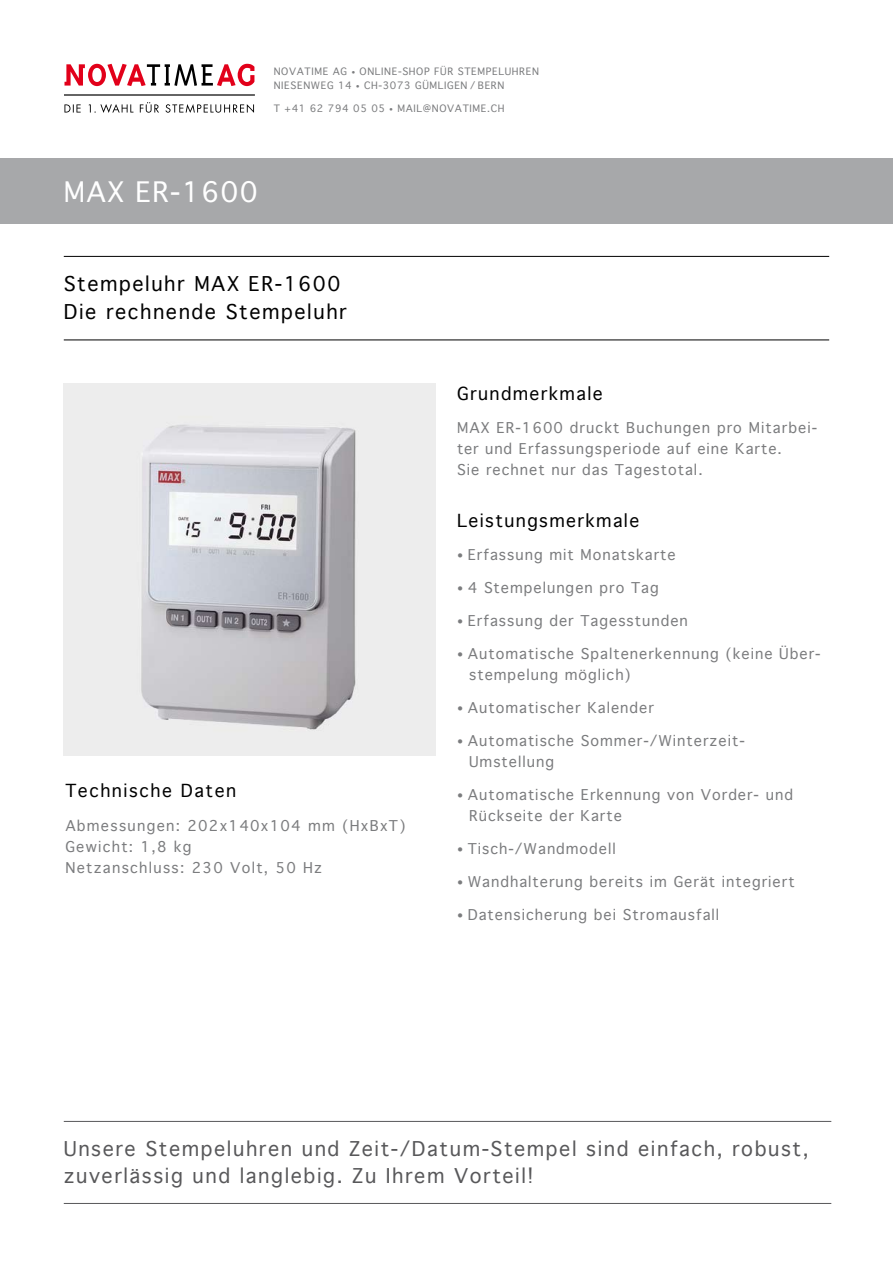
<style>
.page{position:relative;width:893px;height:1263px;background:#fff}
.page>*{position:absolute;margin:0;border:0;box-sizing:border-box;transform-origin:0 0}
.t1{font:27px "Geneva";letter-spacing:.05em;color:#fff}
.t2{font:19.5px/27px "Geneva";letter-spacing:.08em;color:#58585a}
.t3{font:19.5px/28.5px "Geneva";letter-spacing:.08em;color:#000}
.t4{font:17.25px "Geneva";letter-spacing:.08em;color:#000}
.t5{font:14.25px/21px "Geneva";letter-spacing:.07em;color:#7b7c7e}
.t6{font:14.25px/21px "Geneva";letter-spacing:.09em;color:#7b7c7e}
.t7{font:9.75px/14.7px "Geneva";letter-spacing:.065em;color:#7b7c7e}
.s1{font-family:"Futura Std";font-weight:700;font-size:18px}
</style>
<div class="page">
<img style="left:64px;top:383px;width:371px;height:372px">
<hr style="left:64px;top:256px;width:765px;height:1px;background:#000">
<hr style="left:64px;top:340px;width:765px;height:1px;background:#000">
<div style="left:0;top:158px;width:893px;height:66px;background:#a7a8aa"></div>
<svg style="left:64px;top:102px;width:190px;height:11px"></svg>
<svg style="left:64px;top:64px;width:190px;height:22px"></svg>
<hr style="left:64px;top:94px;width:191px;height:2px;background:#000">
<hr style="left:64px;top:1121px;width:767px;height:1px;background:#58585a">
<hr style="left:64px;top:1203px;width:767px;height:1px;background:#58585a">
<p class="t7" style="left:274px;top:64px;width:267px">NOVATIME AG ∙ ONLINE-SHOP FÜR STEMPELUHREN<br>NIESENWEG 14 ∙ CH-3073 GÜMLIGEN / BERN</p>
<p class="t7" style="left:274px;top:101px;width:232px">T +41 62 794 05 05 ∙ MAIL@NOVATIME.CH</p>
<h1 class="t1" style="left:64px;top:169px;width:195px">MAX ER-1600</h1>
<h2 class="t3" style="left:64px;top:269px;width:285px">Stempeluhr MAX ER-1600<br>Die rechnende Stempeluhr</h2>
<p class="t4" style="left:65px;top:776px;width:173px">Technische Daten</p>
<p class="t6" style="left:65px;top:815px;width:342px">Abmessungen: 202x140x104 mm (HxBxT)<br>Gewicht: 1,8 kg<br>Netzanschluss: 230 Volt, 50 Hz</p>
<p class="t4" style="left:457px;top:378px;width:147px">Grundmerkmale</p>
<p class="t5" style="left:457px;top:417px;width:362px">MAX ER-1600 druckt Buchungen pro Mitarbei&shy;ter und Erfassungsperiode auf eine Karte.<br>Sie rechnet nur das Tagestotal.</p>
<p class="t4" style="left:457px;top:506px;width:184px">Leistungsmerkmale</p>
<p class="t5" style="left:457px;top:544px;width:220px"><span class="s1">·</span> Erfassung mit Monatskarte</p>
<p class="t5" style="left:457px;top:577px;width:203px"><span class="s1">·</span> 4 Stempelungen pro Tag</p>
<p class="t5" style="left:457px;top:610px;width:232px"><span class="s1">·</span> Erfassung der Tagesstunden</p>
<p class="t5" style="left:469px;top:643px;width:353px;text-indent:-12px"><span class="s1">·</span> Automatische Spaltenerkennung (keine Über&shy;stempelung möglich)</p>
<p class="t5" style="left:457px;top:697px;width:198px"><span class="s1">·</span> Automatischer Kalender</p>
<p class="t5" style="left:469px;top:730px;width:277px;text-indent:-12px"><span class="s1">·</span> Automatische Sommer-/Winterzeit-<br>Umstellung</p>
<p class="t5" style="left:469px;top:784px;width:325px;text-indent:-12px"><span class="s1">·</span> Automatische Erkennung von Vorder- und<br>Rückseite der Karte</p>
<p class="t5" style="left:457px;top:838px;width:160px"><span class="s1">·</span> Tisch-/Wandmodell</p>
<p class="t5" style="left:457px;top:871px;width:339px"><span class="s1">·</span> Wandhalterung bereits im Gerät integriert</p>
<p class="t5" style="left:457px;top:904px;width:264px"><span class="s1">·</span> Datensicherung bei Stromausfall</p>
<h2 class="t2" style="left:64px;top:1135px;width:746px">Unsere Stempeluhren und Zeit-/Datum-Stempel sind einfach, robust, zuverlässig und langlebig. Zu Ihrem Vorteil!</h2>
</div>
